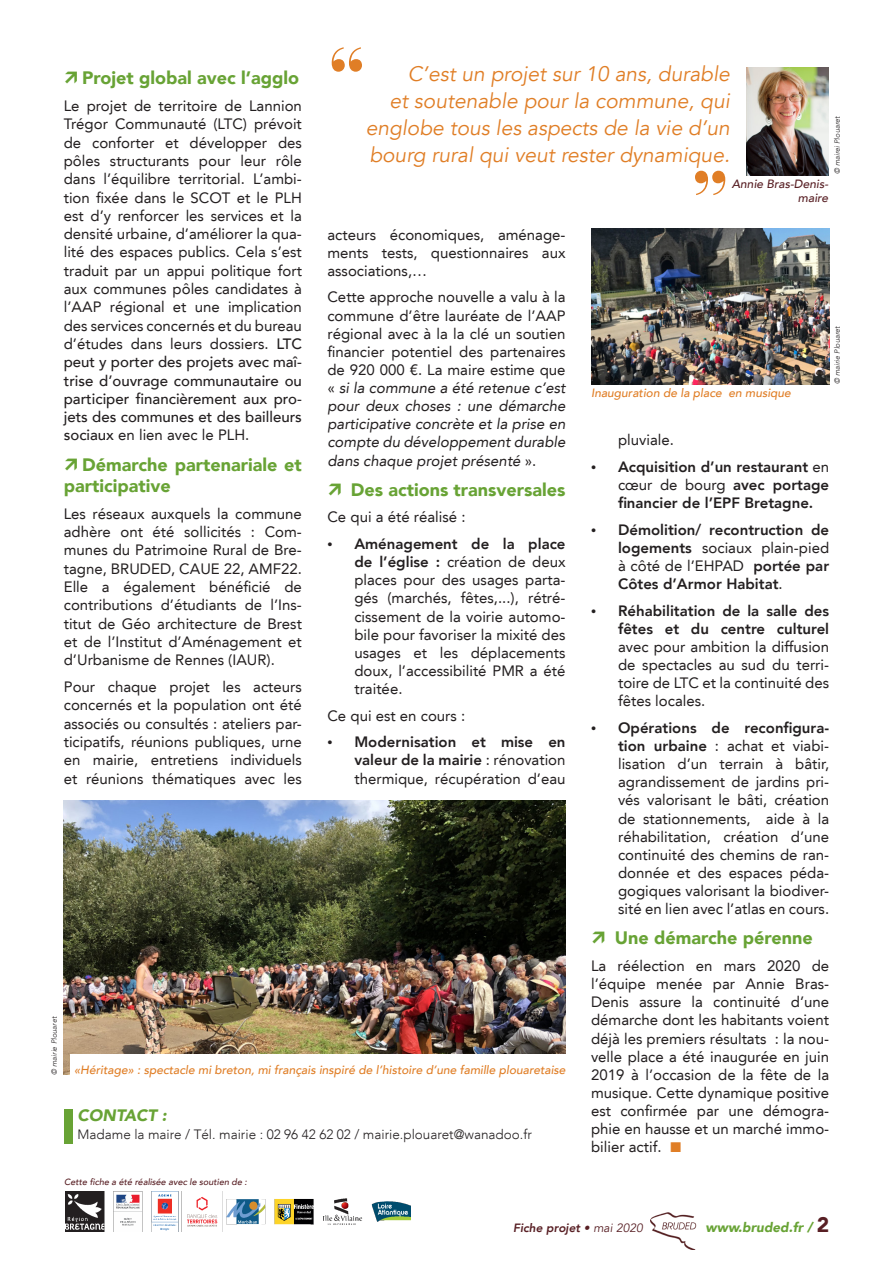
<style>
.page{position:relative;width:893px;height:1263px;background:#fff}
.page>*{position:absolute;margin:0;border:0;box-sizing:border-box;transform-origin:0 0}
.t1{font:italic 21px/27px "Avenir LT";color:#e07e26;text-align:right}
.t2{font:900 18px/21.3px "Avenir LT";color:#68a335}
.t3{font:italic 900 16.5px "Avenir LT";color:#68a335}
.t4{font:15px/18.1px "Avenir LT";color:#231f20;text-align:justify}
.t5{font:800 15px/18.1px "Avenir LT";color:#231f20;text-align:justify}
.t6{font:300 13.5px "Avenir LT";color:#231f20}
.t7{font:italic 900 13.5px "Avenir LT";color:#68a335}
.t8{font:italic 500 12px "Avenir LT";color:#e07e26}
.t9{font:italic 500 12px/13.5px "Avenir LT";color:#581f24;text-align:right}
.t10{font:italic 800 12px "Avenir LT";color:#581f24}
.t11{font:italic 500 9px "Avenir LT";color:#581f24}
.t12{font:italic 300 7.5px "Avenir LT";color:#231f20}
.s1{font-weight:500}
.s2{font-style:italic}
.s3{font-family:"Myriad Pro";font-size:18px}
.s4{font-weight:800}
.s5{font-family:"Myriad Pro";font-weight:400;font-size:18px}
.s6{font-weight:400}
.s7{font-style:normal;font-size:21px;color:#581f24}
</style>
<div class="page">
<img style="left:651px;top:1212px;width:46px;height:37px">
<div style="left:64px;top:1109px;width:8px;height:34px;background:#68a335"></div>
<svg style="left:332px;top:47px;width:30px;height:25px"></svg>
<svg style="left:695px;top:171px;width:30px;height:24px"></svg>
<img style="left:64px;top:800px;width:502px;height:275px">
<img style="left:591px;top:228px;width:238px;height:156px">
<img style="left:746px;top:68px;width:83px;height:107px">
<div style="left:70px;top:1054px;width:507px;height:31px;background:#fff"></div>
<img style="left:66px;top:1192px;width:344px;height:39px">
<p class="t1" style="left:366px;top:60px;width:366px">C’est un projet sur 10 ans, durable<br>et soutenable pour la commune, qui englobe tous les aspects de la vie d’un bourg rural qui veut rester dynamique.</p>
<p class="t2" style="left:82px;top:67px;width:219px">Projet global avec l’agglo</p>
<p class="t4" style="left:64px;top:97px;width:240px">Le projet de territoire de Lannion Trégor Communauté (LTC) prévoit de conforter et développer des pôles structurants pour leur rôle dans l’équilibre territorial. L’ambi&shy;tion fixée dans le SCOT et le PLH est d’y renforcer les services et la densité urbaine, d’améliorer la qua&shy;lité des espaces publics. Cela s’est traduit par un appui politique fort aux communes pôles candidates à l’AAP régional et une implication des services concernés et du bureau d’études dans leurs dossiers. <span class="s1">LTC peut y porter des projets avec maî&shy;trise d’ouvrage communautaire ou participer financièrement aux pro&shy;jets des communes et des bailleurs sociaux</span> en lien avec le PLH.</p>
<p class="t2" style="left:64px;top:454px;width:240px;text-indent:18px">Démarche partenariale et participative</p>
<p class="t4" style="left:64px;top:505px;width:240px">Les réseaux auxquels la commune adhère ont été sollicités : Com&shy;munes du Patrimoine Rural de Bre&shy;tagne, BRUDED, CAUE 22, AMF22.<br>Elle a également bénéficié de contributions d’étudiants de l’Ins&shy;titut de Géo architecture de Brest et de l’Institut d’Aménagement et d’Urbanisme de Rennes (IAUR).</p>
<p class="t4" style="left:64px;top:678px;width:240px">Pour chaque projet les acteurs concernés et la population ont été associés ou consultés : ateliers par&shy;ticipatifs, réunions publiques, urne en mairie, entretiens individuels et réunions thématiques avec les</p>
<p class="t12" style="left:833px;top:174px;width:60px;rotate:-90deg">© mairei Plouaret</p>
<p class="t9" style="left:732px;top:177px;width:98px">Annie Bras-Denis&shy;maire</p>
<p class="t4" style="left:327px;top:225px;width:240px">acteurs économiques, aménage&shy;ments tests, questionnaires aux associations,…</p>
<p class="t4" style="left:327px;top:288px;width:240px">Cette approche nouvelle a valu à la commune d’être lauréate de l’AAP régional avec à la la clé un soutien financier potentiel des partenaires de 920 000 €. La maire estime que « <span class="s2">si la commune a été retenue c’est pour deux choses : une démarche participative concrète et la prise en compte du développement durable dans chaque projet présenté</span> ».</p>
<p class="t2" style="left:351px;top:479px;width:216px">Des actions transversales</p>
<p class="t4" style="left:327px;top:508px;width:140px">Ce qui a été réalisé :</p>
<p class="t4" style="left:354px;top:535px;width:213px;text-indent:-27px"><span class="s3">•</span> <span class="s4">Aménagement de la place de l’église :</span> création de deux places pour des usages parta&shy;gés (marchés, fêtes,...), rétré&shy;cissement de la voirie automo&shy;bile pour favoriser la mixité des usages et les déplacements doux, l’accessibilité PMR a été traitée.</p>
<p class="t4" style="left:327px;top:706px;width:139px">Ce qui est en cours :</p>
<p class="t4" style="left:354px;top:733px;width:213px;text-indent:-27px"><span class="s3">•</span> <span class="s4">Modernisation et mise en valeur de la mairie</span> : rénovation thermique, récupération d’eau</p>
<p class="t12" style="left:833px;top:384px;width:60px;rotate:-90deg">© mairie Plouaret</p>
<p class="t8" style="left:591px;top:386px;width:201px">Inauguration de la place en musique</p>
<p class="t4" style="left:618px;top:431px;width:57px">pluviale.</p>
<p class="t5" style="left:618px;top:457px;width:213px;text-indent:-27px"><span class="s5">•</span> Acquisition d’un restaurant <span class="s6">en cœur de bourg</span> avec portage financier de l’EPF Bretagne.</p>
<p class="t5" style="left:618px;top:520px;width:213px;text-indent:-27px"><span class="s5">•</span> Démolition/ recontruction de logements <span class="s6">sociaux plain-pied à côté de l’EHPAD</span> portée par Côtes d’Armor Habitat<span class="s6">.</span></p>
<p class="t4" style="left:618px;top:601px;width:213px;text-indent:-27px"><span class="s3">•</span> <span class="s4">Réhabilitation de la salle des fêtes et du centre culturel </span>avec pour ambition la diffusion de spectacles au sud du terri&shy;toire de LTC et la continuité des fêtes locales.</p>
<p class="t4" style="left:618px;top:719px;width:213px;text-indent:-27px"><span class="s3">•</span> <span class="s4">Opérations de reconfigura&shy;tion urbaine</span> : achat et viabi&shy;lisation d’un terrain à bâtir, agrandissement de jardins pri&shy;vés valorisant le bâti, création de stationnements, aide à la réhabilitation, création d’une continuité des chemins de ran&shy;donnée et des espaces péda&shy;gogiques valorisant la biodiver&shy;sité en lien avec l’atlas en cours.</p>
<p class="t2" style="left:615px;top:927px;width:199px">Une démarche pérenne</p>
<p class="t4" style="left:591px;top:957px;width:240px">La réélection en mars 2020 de l’équipe menée par Annie Bras-Denis assure la continuité d’une démarche dont les habitants voient déjà les premiers résultats : la nou&shy;velle place a été inaugurée en juin 2019 à l’occasion de la fête de la musique. Cette dynamique positive est confirmée par une démogra&shy;phie en hausse et un marché immo&shy;bilier actif.</p>
<p class="t12" style="left:50px;top:1075px;width:60px;rotate:-90deg">© mairie Plouaret</p>
<p class="t8" style="left:74px;top:1063px;width:493px">«Héritage» : spectacle mi breton, mi français inspiré de l’histoire d’une famille plouaretaise</p>
<p class="t3" style="left:78px;top:1105px;width:91px">CONTACT :</p>
<p class="t6" style="left:78px;top:1126px;width:456px">Madame la maire / Tél. mairie : 02 96 42 62 02 / mairie.plouaret@wanadoo.fr</p>
<p class="t11" style="left:64px;top:1177px;width:184px">Cette fiche a été réalisée avec le soutien de :</p>
<p class="t10" style="left:513px;top:1220px;width:131px">Fiche projet • <span class="s6">mai 2020</span></p>
<p class="t7" style="left:705px;top:1219px;width:125px">www.bruded.fr / <span class="s7">2</span></p>
</div>
